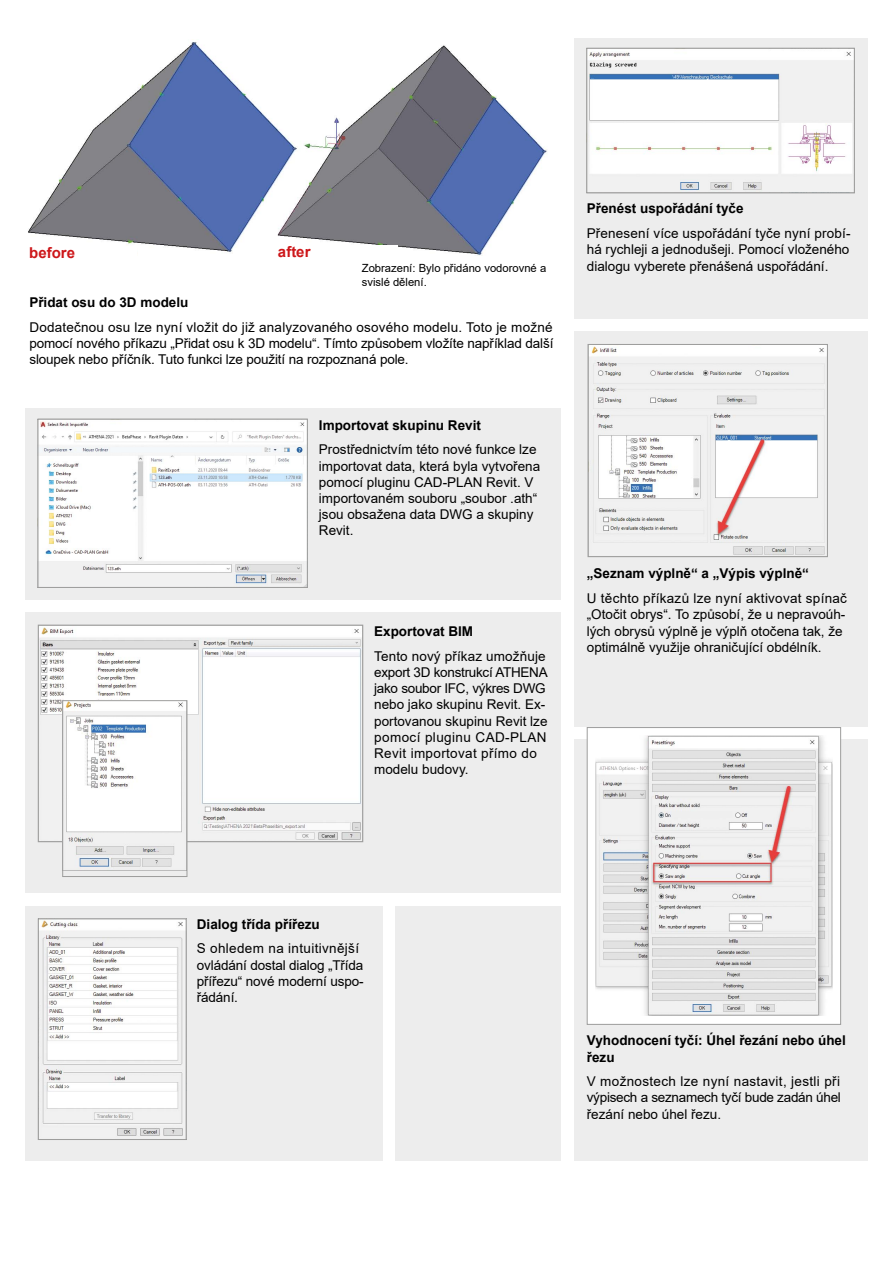
<style>
.page{position:relative;width:893px;height:1263px;background:#fff}
.page>*{position:absolute;margin:0;border:0;box-sizing:border-box;transform-origin:0 0}
.t1{font:700 15px "Arial";color:#cd171a}
.t2{font:13.5px/16.2px "Arial";color:#000}
.t3{font:700 13.5px/16.2px "Arial";color:#000}
.t4{font:11.25px/13.5px "Arial";color:#000}
</style>
<div class="page">
<div style="left:574px;top:38px;width:293px;height:281px;background:#ededed"></div>
<div style="left:26px;top:408px;width:535px;height:192px;background:#ededed"></div>
<div style="left:26px;top:612px;width:535px;height:281px;background:#ededed"></div>
<div style="left:26px;top:907px;width:357px;height:254px;background:#ededed"></div>
<div style="left:395px;top:907px;width:166px;height:254px;background:#ededed"></div>
<div style="left:574px;top:332px;width:293px;height:395px;background:#ededed"></div>
<div style="left:574px;top:740px;width:293px;height:421px;background:#ededed"></div>
<img style="left:28px;top:42px;width:519px;height:213px">
<img style="left:40px;top:421px;width:266px;height:165px">
<div style="left:38px;top:419px;width:270px;height:169px;border:1px solid #9d9d9c"></div>
<img style="left:40px;top:627px;width:321px;height:213px">
<div style="left:38px;top:625px;width:325px;height:217px;border:1px solid #9d9d9c"></div>
<img style="left:64px;top:702px;width:121px;height:165px">
<div style="left:62px;top:700px;width:125px;height:177px;border:1px solid #9d9d9c"></div>
<div style="left:587px;top:727px;width:254px;height:297px;background:#fff"></div>
<img style="left:596px;top:735px;width:236px;height:280px">
<div style="left:587px;top:727px;width:254px;height:298px;border:1px solid #9d9d9c"></div>
<img style="left:40px;top:920px;width:144px;height:216px">
<div style="left:38px;top:918px;width:148px;height:222px;border:1px solid #9d9d9c"></div>
<img style="left:588px;top:50px;width:265px;height:141px">
<div style="left:586px;top:48px;width:269px;height:145px;border:1px solid #9d9d9c"></div>
<img style="left:590px;top:346px;width:236px;height:209px">
<div style="left:588px;top:344px;width:240px;height:213px;border:1px solid #9d9d9c"></div>
<div style="left:29px;top:247px;width:108px;height:34px;background:#fff"></div>
<div style="left:278px;top:246px;width:120px;height:32px;background:#fff"></div>
<p class="t1" style="left:29px;top:242px;width:47px">before</p>
<p class="t1" style="left:278px;top:241px;width:34px">after</p>
<p class="t4" style="left:362px;top:261px;width:186px">Zobrazení: Bylo přidáno vodorovné a svislé dělení.</p>
<p class="t3" style="left:29px;top:294px;width:161px">Přidat osu do 3D modelu</p>
<p class="t2" style="left:29px;top:319px;width:526px;text-align:justify">Dodatečnou osu lze nyní vložit do již analyzovaného osového modelu. Toto je možné pomocí nového příkazu „Přidat osu k 3D modelu“. Tímto způsobem vložíte například další sloupek nebo příčník. Tuto funkci lze použití na rozpoznaná pole.</p>
<p class="t3" style="left:319px;top:417px;width:164px">Importovat skupinu Revit</p>
<p class="t2" style="left:319px;top:441px;width:223px">Prostřednictvím této nové funkce lze importovat data, která byla vytvořena pomocí pluginu CAD-PLAN Revit. V importovaném souboru „soubor .ath“ jsou obsažena data DWG a skupiny<br>Revit.</p>
<p class="t3" style="left:374px;top:623px;width:101px">Exportovat BIM</p>
<p class="t2" style="left:374px;top:648px;width:175px">Tento nový příkaz umožňuje export 3D konstrukcí ATHENA jako soubor IFC, výkres DWG nebo jako skupinu Revit. Ex&shy;portovanou skupinu Revit lze pomocí pluginu CAD-PLAN<br>Revit importovat přímo do modelu budovy.</p>
<p class="t3" style="left:587px;top:201px;width:158px">Přenést uspořádání tyče</p>
<p class="t2" style="left:587px;top:225px;width:265px;text-align:justify">Přenesení více uspořádání tyče nyní probí&shy;há rychleji a jednodušeji. Pomocí vloženého dialogu vyberete přenášená uspořádání.</p>
<p class="t3" style="left:587px;top:566px;width:224px">„Seznam výplně“ a „Výpis výplně“</p>
<p class="t2" style="left:587px;top:590px;width:262px">U těchto příkazů lze nyní aktivovat spínač „Otočit obrys“. To způsobí, že u nepravoúh&shy;lých obrysů výplně je výplň otočena tak, že optimálně využije ohraničující obdélník.</p>
<p class="t3" style="left:197px;top:916px;width:125px">Dialog třída přířezu</p>
<p class="t2" style="left:197px;top:940px;width:168px">S ohledem na intuitivnější ovládání dostal dialog „Třída přířezu“ nové moderní uspo&shy;řádání.</p>
<p class="t3" style="left:587px;top:1032px;width:261px">Vyhodnocení tyčí: Úhel řezání nebo úhel řezu</p>
<p class="t2" style="left:587px;top:1073px;width:256px;text-align:justify">V možnostech lze nyní nastavit, jestli při výpisech a seznamech tyčí bude zadán úhel řezání nebo úhel řezu.</p>
</div>
